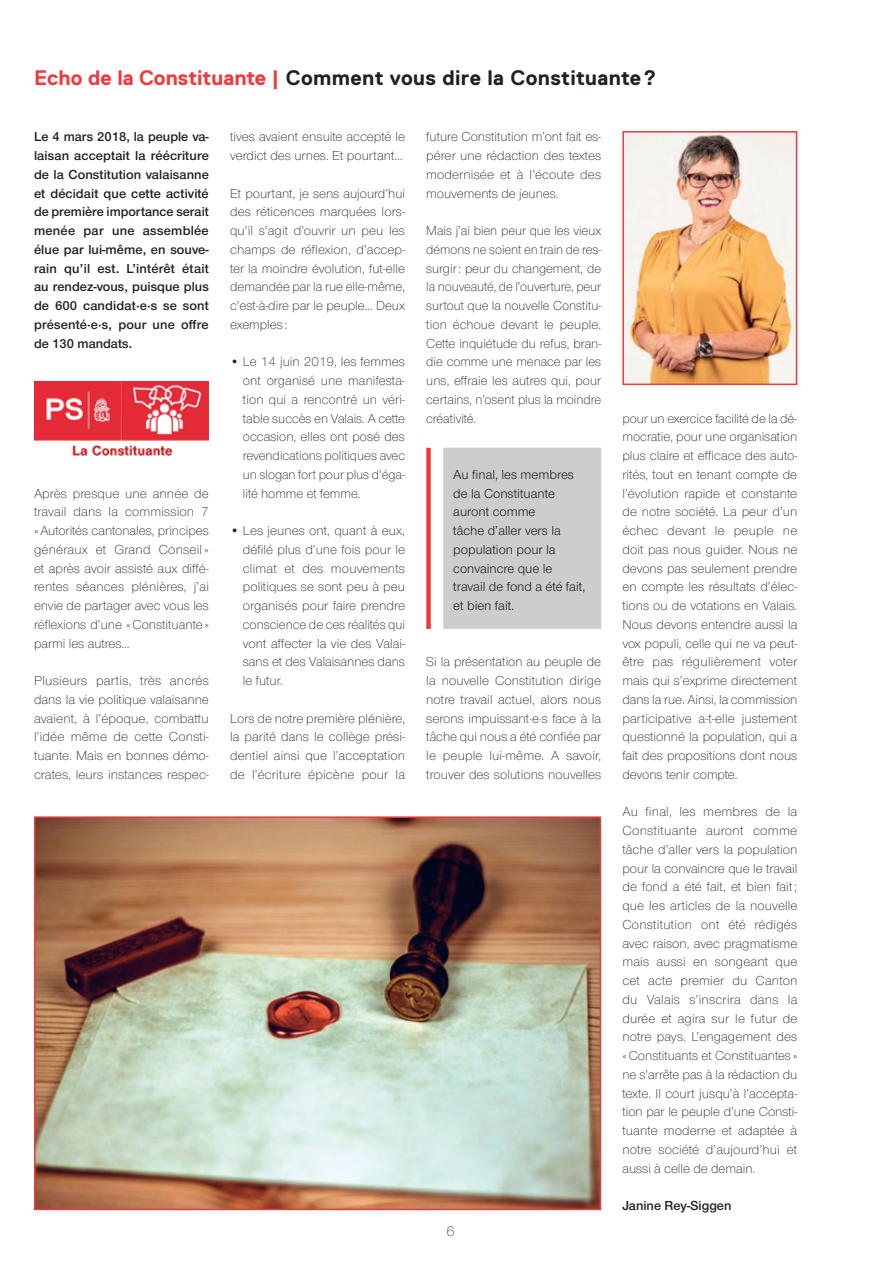
<style>
.page{position:relative;width:893px;height:1263px;background:#fff}
.page>*{position:absolute;margin:0;border:0;box-sizing:border-box;transform-origin:0 0}
.t1{font:700 21px "Replica";letter-spacing:.01em;color:#231f20}
.t2{font:300 15px "Nimbus San Nov";color:#3e3e3f}
.t3{font:300 13.5px/18.8px "Nimbus San Nov";color:#231f20;text-align:justify}
.t4{font:13.5px/18.8px "Nimbus San Nov Sem Bol";letter-spacing:.005em;color:#231f20;text-align:justify}
.t5{font:13.5px/18.8px "Nimbus San Nov";color:#231f20}
.s1{color:#ee3a3e}
</style>
<div class="page">
<img style="left:37px;top:819px;width:561px;height:388px">
<div style="left:34px;top:816px;width:567px;height:394px;border:2px solid #ee3a3e"></div>
<img style="left:625px;top:134px;width:169px;height:248px">
<div style="left:622px;top:131px;width:175px;height:254px;border:2px solid #ee3a3e"></div>
<img style="left:34px;top:381px;width:175px;height:75px">
<div style="left:426px;top:448px;width:5px;height:181px;background:#ee3a3e"></div>
<div style="left:444px;top:448px;width:156px;height:180px;background:#cfcdcc"></div>
<div style="left:443px;top:448px;width:158px;height:181px;border:2px solid #cfcdcc"></div>
<h1 class="t1" style="left:34px;top:66px;width:624px"><span class="s1">Echo de la Constituante |</span> Comment vous dire la Constituante?</h1>
<p class="t4" style="left:34px;top:127px;width:176px">Le 4 mars 2018, la peuple va&shy;laisan acceptait la réécriture de la Constitution valaisanne et décidait que cette activité de première importance serait menée par une assemblée élue par lui-même, en souve&shy;rain qu’il est. L’intérêt était au rendez-vous, puisque plus de 600 candidat·e·s se sont présenté·e·s, pour une offre de 130 mandats.</p>
<p class="t3" style="left:34px;top:484px;width:176px">Après presque une année de travail dans la commission 7 « Autorités cantonales, principes généraux et Grand Conseil » et après avoir assisté aux diffé&shy;rentes séances plénières, j’ai envie de partager avec vous les réflexions d’une « Constituante » parmi les autres…</p>
<p class="t3" style="left:34px;top:671px;width:176px">Plusieurs partis, très ancrés dans la vie politique valaisanne avaient, à l’époque, combattu l’idée même de cette Consti&shy;tuante. Mais en bonnes démo&shy;crates, leurs instances respec-</p>
<p class="t3" style="left:230px;top:128px;width:176px">tives avaient ensuite accepté le verdict des urnes. Et pourtant…</p>
<p class="t3" style="left:230px;top:184px;width:176px">Et pourtant, je sens aujourd’hui des réticences marquées lors&shy;qu’il s’agit d’ouvrir un peu les champs de réflexion, d’accep&shy;ter la moindre évolution, fut-elle demandée par la rue elle-même, c’est-à-dire par le peuple… Deux exemples :</p>
<p class="t3" style="left:243px;top:353px;width:164px;text-indent:-13px">• Le 14 juin 2019, les femmes ont organisé une manifesta&shy;tion qui a rencontré un véri&shy;table succès en Valais. A cette occasion, elles ont posé des revendications politiques avec un slogan fort pour plus d’éga&shy;lité homme et femme.</p>
<p class="t3" style="left:243px;top:521px;width:164px;text-indent:-13px">• Les jeunes ont, quant à eux, défilé plus d’une fois pour le climat et des mouvements politiques se sont peu à peu organisés pour faire prendre conscience de ces réalités qui vont affecter la vie des Valai&shy;sans et des Valaisannes dans le futur.</p>
<p class="t3" style="left:230px;top:709px;width:176px">Lors de notre première plénière, la parité dans le collège prési&shy;dentiel ainsi que l’acceptation de l’écriture épicène pour la</p>
<p class="t3" style="left:426px;top:128px;width:176px">future Constitution m’ont fait es&shy;pérer une rédaction des textes modernisée et à l’écoute des mouvements de jeunes.</p>
<p class="t3" style="left:426px;top:221px;width:176px">Mais j’ai bien peur que les vieux démons ne soient en train de res&shy;surgir : peur du changement, de la nouveauté, de l’ouverture, peur surtout que la nouvelle Constitu&shy;tion échoue devant le peuple.<br>Cette inquiétude du refus, bran&shy;die comme une menace par les uns, effraie les autres qui, pour certains, n’osent plus la moindre créativité.</p>
<p class="t5" style="left:453px;top:465px;width:134px">Au final, les membres de la Constituante auront comme<br>tâche d’aller vers la population pour la convaincre que le travail de fond a été fait, et bien fait.</p>
<p class="t3" style="left:426px;top:653px;width:176px">Si la présentation au peuple de la nouvelle Constitution dirige notre travail actuel, alors nous serons impuissant·e·s face à la tâche qui nous a été confiée par le peuple lui-même. A savoir, trouver des solutions nouvelles</p>
<p class="t2" style="left:446px;top:1222px;width:10px">6</p>
<p class="t3" style="left:622px;top:409px;width:176px">pour un exercice facilité de la dé&shy;mocratie, pour une organisation plus claire et efficace des auto&shy;rités, tout en tenant compte de l’évolution rapide et constante de notre société. La peur d’un échec devant le peuple ne doit pas nous guider. Nous ne devons pas seulement prendre en compte les résultats d’élec&shy;tions ou de votations en Valais.<br>Nous devons entendre aussi la vox populi, celle qui ne va peut&shy;être pas régulièrement voter mais qui s’exprime directement dans la rue. Ainsi, la commission participative a-t-elle justement questionné la population, qui a fait des propositions dont nous devons tenir compte.</p>
<p class="t3" style="left:622px;top:803px;width:176px">Au final, les membres de la Constituante auront comme tâche d’aller vers la population pour la convaincre que le travail de fond a été fait, et bien fait ; que les articles de la nouvelle Constitution ont été rédigés avec raison, avec pragmatisme mais aussi en songeant que cet acte premier du Canton du Valais s’inscrira dans la durée et agira sur le futur de notre pays. L’engagement des « Constituants et Constituantes » ne s’arrête pas à la rédaction du texte. Il court jusqu’à l’accepta&shy;tion par le peuple d’une Consti&shy;tuante moderne et adaptée à notre société d’aujourd’hui et aussi à celle de demain.</p>
<p class="t4" style="left:622px;top:1196px;width:111px">Janine Rey-Siggen</p>
</div>
